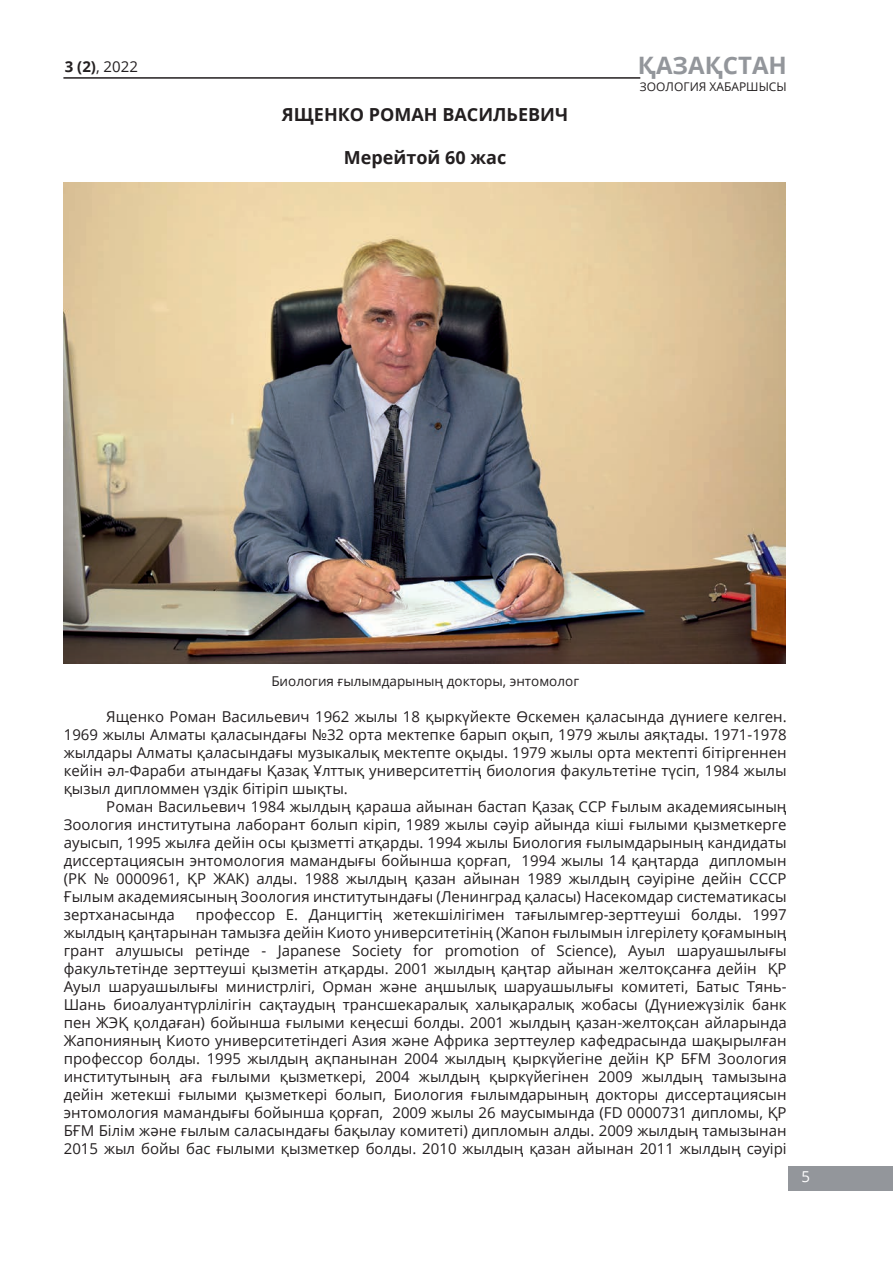
<style>
.page{position:relative;width:893px;height:1263px;background:#fff}
.page>*{position:absolute;margin:0;border:0;box-sizing:border-box;transform-origin:0 0}
.t1{font:700 24px "Open Sans";color:#93969b}
.t2{font:700 18px "Open Sans";color:#231f20}
.t3{font:15px/18px "Open Sans";color:#231f20;text-align:justify}
.t4{font:15px "Open Sans";color:#fff}
.t5{font:13.5px "Open Sans";color:#231f20}
.t6{font:12px "Open Sans";color:#231f20}
.s1{font-weight:700}
</style>
<div class="page">
<div style="left:788px;top:1166px;width:105px;height:25px;background:#93969b"></div>
<hr style="left:63px;top:77px;width:577px;height:2px;background:#231f20">
<img style="left:64px;top:182px;width:721px;height:481px">
<p class="t3" style="left:65px;top:57px;width:75px"><span class="s1">3 (2)</span>, 2022</p>
<p class="t2" style="left:282px;top:102px;width:288px">ЯЩЕНКО РОМАН ВАСИЛЬЕВИЧ</p>
<p class="t2" style="left:344px;top:145px;width:164px">Мерейтой 60 жас</p>
<h1 class="t1" style="left:638px;top:48px;width:151px">Қазақстан</h1>
<p class="t6" style="left:640px;top:78px;width:148px">зоология хабаршысы</p>
<p class="t5" style="left:271px;top:672px;width:309px">Биология ғылымдарының докторы, энтомолог</p>
<p class="t3" style="left:64px;top:707px;width:724px;text-indent:43px">Ященко Роман Васильевич 1962 жылы 18 қыркүйекте Өскемен қаласында дүниеге келген.<br>1969 жылы Алматы қаласындағы №32 орта мектепке барып оқып, 1979 жылы аяқтады. 1971-1978 жылдары Алматы қаласындағы музыкалық мектепте оқыды. 1979 жылы орта мектепті бітіргеннен кейін әл-Фараби атындағы Қазақ Ұлттық университеттің биология факультетіне түсіп, 1984 жылы қызыл дипломмен үздік бітіріп шықты.</p>
<p class="t3" style="left:64px;top:797px;width:724px;text-indent:43px">Роман Васильевич 1984 жылдың қараша айынан бастап Қазақ ССР Ғылым академиясының Зоология институтына лаборант болып кіріп, 1989 жылы сәуір айында кіші ғылыми қызметкерге ауысып, 1995 жылға дейін осы қызметті атқарды. 1994 жылы Биология ғылымдарының кандидаты диссертациясын энтомология мамандығы бойынша қорғап, 1994 жылы 14 қаңтарда дипломын (РK № 0000961, ҚР ЖАК) алды. 1988 жылдың қазан айынан 1989 жылдың сәуіріне дейін СССР Ғылым академиясының Зоология институтындағы (Ленинград қаласы) Насекомдар систематикасы зертханасында</p>
<p class="t3" style="left:64px;top:905px;width:724px;text-indent:132px">профессор Е. Данцигтің жетекшілігімен тағылымгер-зерттеуші болды. 1997 жылдың қаңтарынан тамызға дейін Киото университетінің (Жапон ғылымын ілгерілету қоғамының грант алушысы ретінде - Japanese Society for promotion of Science), Ауыл шаруашылығы факультетінде зерттеуші қызметін атқарды. 2001 жылдың қаңтар айынан желтоқсанға дейін ҚР Ауыл шаруашылығы министрлігі, Орман және аңшылық шаруашылығы комитеті, Батыс Тянь-Шань биоалуантүрлілігін сақтаудың трансшекаралық халықаралық жобасы (Дүниежүзілік банк пен ЖЭҚ қолдаған) бойынша ғылыми кеңесші болды. 2001 жылдың қазан-желтоқсан айларында Жапонияның Киото университетіндегі Азия және Африка зерттеулер кафедрасында шақырылған профессор болды. 1995 жылдың ақпанынан 2004 жылдың қыркүйегіне дейін ҚР БҒМ Зоология институтының аға ғылыми қызметкері, 2004 жылдың қыркүйегінен 2009 жылдың тамызына дейін жетекші ғылыми қызметкері болып, Биология ғылымдарының докторы диссертациясын энтомология мамандығы бойынша қорғап, 2009 жылы 26 маусымында (FD 0000731 дипломы, ҚР БҒМ Білім және ғылым саласындағы бақылау комитеті) дипломын алды. 2009 жылдың тамызынан 2015 жыл бойы бас ғылыми қызметкер болды. 2010 жылдың қазан айынан 2011 жылдың сәуірі</p>
<p class="t4" style="left:801px;top:1166px;width:10px">5</p>
</div>
